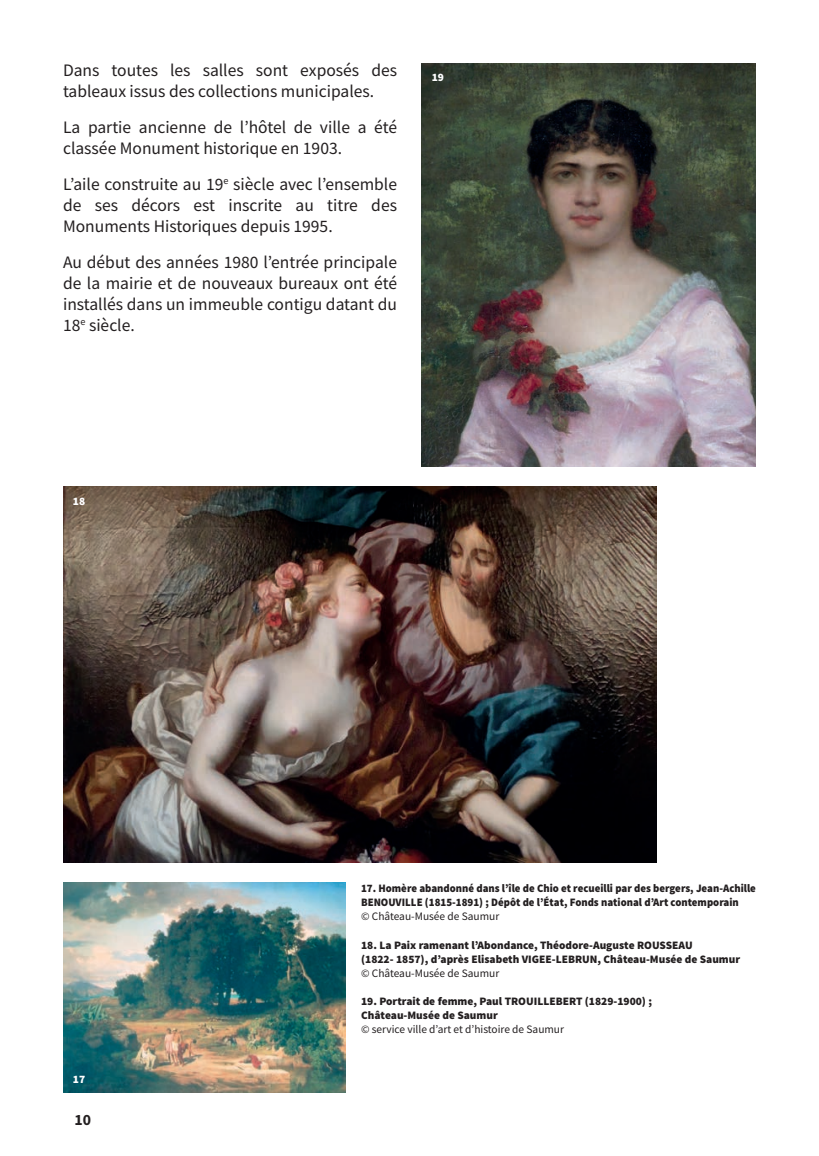
<style>
.page{position:relative;width:819px;height:1156px;background:#fff}
.page>*{position:absolute;margin:0;border:0;box-sizing:border-box;transform-origin:0 0}
.t1{font:17.5px/21px "Source Sans Pro";color:#231f20}
.t2{font:700 15.75px "Source Sans Pro";color:#231f20}
.t3{font:900 11.38px/14px "Source Sans Pro";color:#231f20}
.t4{font:900 11.38px/14px "Source Sans Pro";color:#231f20;scale:.95 1}
.t5{font:11.38px "Source Sans Pro";color:#231f20}
.t6{font:900 11.38px "Source Sans Pro";color:#fff}
</style>
<div class="page">
<img style="left:422px;top:63px;width:334px;height:403px">
<img style="left:63px;top:883px;width:282px;height:210px">
<img style="left:63px;top:486px;width:593px;height:376px">
<p class="t1" style="left:63px;top:60px;width:335px">Dans toutes les salles sont exposés des tableaux issus des collections municipales.</p>
<p class="t1" style="left:63px;top:117px;width:335px">La partie ancienne de l’hôtel de ville a été classée Monument historique en 1903.</p>
<p class="t1" style="left:63px;top:173px;width:335px;text-align:justify">L’aile construite au 19<sup>e</sup> siècle avec l’ensemble de ses décors est inscrite au titre des Monuments Historiques depuis 1995.</p>
<p class="t1" style="left:63px;top:251px;width:335px;text-align:justify">Au début des années 1980 l’entrée principale de la mairie et de nouveaux bureaux ont été installés dans un immeuble contigu datant du 18<sup>e</sup> siècle.</p>
<p class="t6" style="left:432px;top:70px;width:14px">19</p>
<p class="t6" style="left:73px;top:493px;width:14px">18</p>
<p class="t6" style="left:73px;top:1072px;width:14px">17</p>
<p class="t2" style="left:74px;top:1109px;width:18px">10</p>
<p class="t4" style="left:361px;top:881px;width:417px">17. Homère abandonné dans l’île de Chio et recueilli par des bergers, Jean-Achille<br>BENOUVILLE (1815-1891) ; Dépôt de l’État, Fonds national d’Art contemporain</p>
<p class="t5" style="left:361px;top:909px;width:140px">© Château-Musée de Saumur</p>
<p class="t3" style="left:361px;top:938px;width:380px">18. La Paix ramenant l’Abondance, Théodore-Auguste ROUSSEAU<br>(1822- 1857), d’après Elisabeth VIGEE-LEBRUN, Château-Musée de Saumur</p>
<p class="t5" style="left:361px;top:965px;width:140px">© Château-Musée de Saumur</p>
<p class="t3" style="left:361px;top:995px;width:292px">19. Portrait de femme, Paul TROUILLEBERT (1829-1900) ;<br>Château-Musée de Saumur</p>
<p class="t5" style="left:361px;top:1022px;width:204px">© service ville d’art et d’histoire de Saumur</p>
</div>
